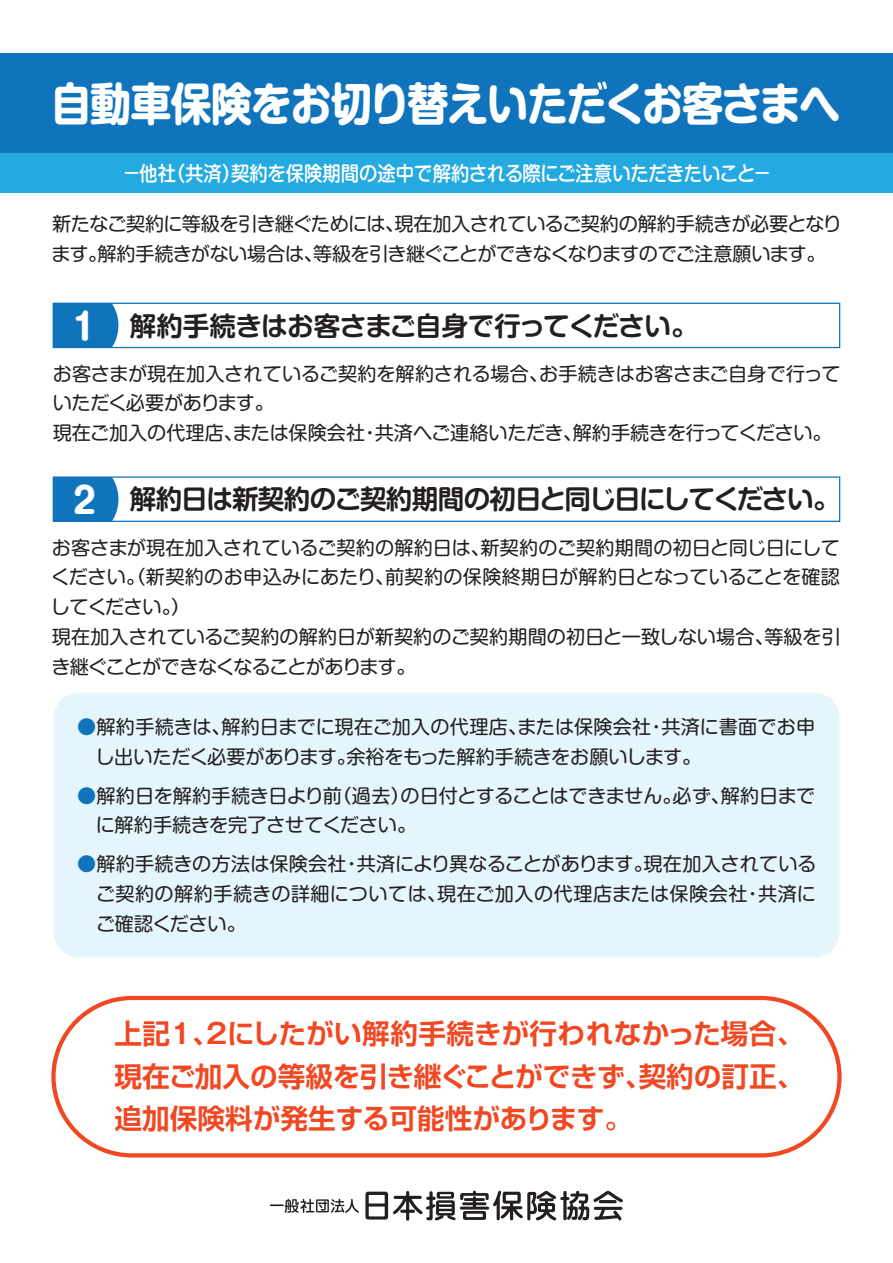
<style>
.page{position:relative;width:893px;height:1263px;background:#fff}
.page>*{position:absolute;margin:0;border:0;box-sizing:border-box;transform-origin:0 0}
.t1{font:700 45.15px "Shin M Go Pr 6";letter-spacing:-.03em;color:#fff;scale:.91 1}
.t2{font:700 35.4px "Shin M Go Pr 6";color:#fff}
.t3{font:700 27.6px/42.5px "Shin Go Pr 6 De";color:#f04822;text-align:justify}
.t4{font:700 26.55px "Shin M Go Pr 6 De";letter-spacing:-.035em;color:#231f20}
.t5{font:500 20.25px "Shin M Go Pr 6";letter-spacing:-.01em;color:#fff;scale:.91 1}
.t6{font:19.2px/29.7px "Shin M Go Pr 6";letter-spacing:-.01em;color:#231f20}
.t7{font:19.2px/29.7px "Shin M Go Pr 6";letter-spacing:-.03em;color:#231f20}
.t8{font:19.2px "Shin M Go Pr 6";letter-spacing:.025em;color:#231f20}
.s1{color:#1074bc}
.s2{font-family:"Gothic MB101 Pr 6 De"}
</style>
<div class="page">
<div style="left:0;top:53px;width:893px;height:129px;background:#1074bc"></div>
<div style="left:0;top:153px;width:892px;height:40px;background:#24aae1"></div>
<div style="left:54px;top:692px;width:786px;height:266px;background:#e5f5fc;border-radius:26px"></div>
<div style="left:53px;top:303px;width:787px;height:45px;border:1px solid #1074bc"></div>
<div style="left:53px;top:303px;width:65px;height:44px;background:#1074bc"></div>
<svg style="left:365px;top:1191px;width:258px;height:30px"></svg>
<svg style="left:270px;top:1199px;width:89px;height:14px"></svg>
<div style="left:53px;top:476px;width:787px;height:46px;border:1px solid #1074bc"></div>
<div style="left:53px;top:477px;width:65px;height:44px;background:#1074bc"></div>
<div style="left:51px;top:996px;width:791px;height:161px;border:4px solid #f04822;border-radius:79px"></div>
<h1 class="t1" style="left:51px;top:65px;width:869px">自動車保険をお切り替えいただくお客さまへ</h1>
<p class="t5" style="left:123px;top:157px;width:715px">－他社（共済）契約を保険期間の途中で解約される際にご注意いただきたいこと－</p>
<p class="t7" style="left:52px;top:208px;width:792px">新たなご契約に等級を引き継ぐためには、現在加入されているご契約の解約手続きが必要となります。解約手続きがない場合は、等級を引き継ぐことができなくなりますのでご注意願います。</p>
<h2 class="t2" style="left:67px;top:296px;width:37px">１</h2>
<h3 class="t4" style="left:130px;top:304px;width:569px">解約手続きはお客さまご自身で行ってください。</h3>
<p class="t6" style="left:53px;top:358px;width:789px">お客さまが現在加入されているご契約を解約される場合、お手続きはお客さまご自身で行っていただく必要があります。<br>現在ご加入の代理店、または保険会社・共済へご連絡いただき、解約手続きを行ってください。</p>
<h2 class="t2" style="left:73px;top:470px;width:24px">2</h2>
<h3 class="t4" style="left:130px;top:477px;width:711px">解約日は新契約のご契約期間の初日と同じ日にしてください。</h3>
<p class="t6" style="left:51px;top:531px;width:791px">お客さまが現在加入されているご契約の解約日は、新契約のご契約期間の初日と同じ日にしてください。（新契約のお申込みにあたり、前契約の保険終期日が解約日となっていることを確認してください。）<br>現在加入されているご契約の解約日が新契約のご契約期間の初日と一致しない場合、等級を引き継ぐことができなくなることがあります。</p>
<p class="t6" style="left:77px;top:711px;width:740px"><span class="s1">●</span>解約手続きは、解約日までに現在ご加入の代理店、または保険会社・共済に書面でお申　し出いただく必要があります。余裕をもった解約手続きをお願いします。</p>
<p class="t6" style="left:77px;top:779px;width:740px"><span class="s1">●</span>解約日を解約手続き日より前（過去）の日付とすることはできません。必ず、解約日まで　に解約手続きを完了させてください。</p>
<p class="t6" style="left:77px;top:848px;width:741px"><span class="s1">●</span>解約手続きの方法は保険会社・共済により異なることがあります。現在加入されている</p>
<p class="t8" style="left:77px;top:878px;width:740px">　ご契約の解約手続きの詳細については、現在ご加入の代理店または保険会社・共済に</p>
<p class="t6" style="left:96px;top:908px;width:151px">ご確認ください。</p>
<h3 class="t3" style="left:115px;top:1011px;width:691px">上記<span class="s2">１</span>、<span class="s2">2</span>にしたがい解約手続きが行われなかった場合、現在ご加入の等級を引き継ぐことができず、契約の訂正、追加保険料が発生する可能性があります。</h3>
</div>
